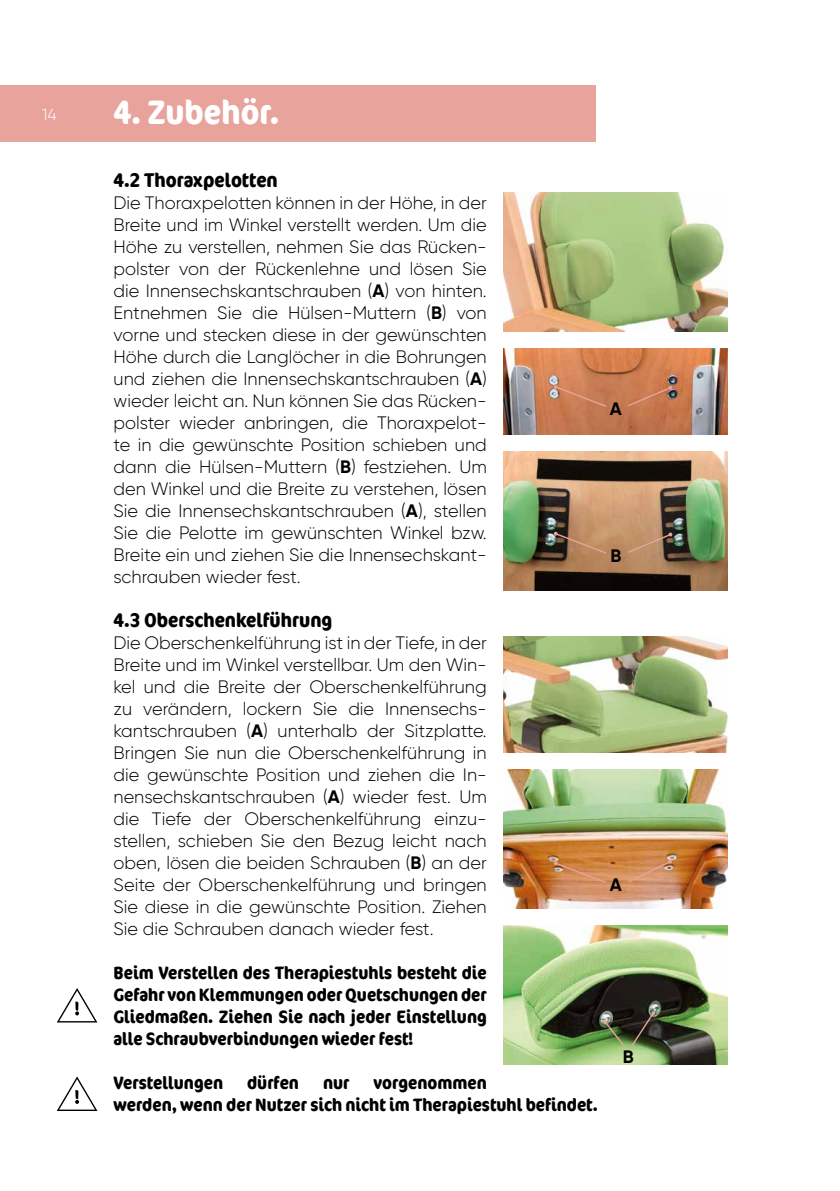
<style>
.page{position:relative;width:840px;height:1191px;background:#fff}
.page>*{position:absolute;margin:0;border:0;box-sizing:border-box;transform-origin:0 0}
.t1{font:700 condensed 34px "Cocon Offc Pro";color:#fff}
.t2{font:700 condensed 20px "Cocon Offc Pro";color:#000}
.t3{font:300 18px/22px "Gilroy";color:#000;text-align:justify}
.t4{font:700 condensed 18px/22px "Cocon Offc Pro";color:#000;text-align:justify}
.t5{font:700 18px "Gilroy";color:#000}
.t6{font:300 16px "Gilroy";color:#fff}
.s1{font-weight:700}
</style>
<div class="page">
<div style="left:0;top:85px;width:595px;height:57px;background:#e7a39c"></div>
<img style="left:503px;top:193px;width:224px;height:139px">
<img style="left:503px;top:348px;width:224px;height:86px">
<svg style="left:553px;top:385px;width:54px;height:23px"></svg>
<svg style="left:626px;top:385px;width:46px;height:22px"></svg>
<img style="left:503px;top:452px;width:224px;height:138px">
<svg style="left:553px;top:531px;width:54px;height:24px"></svg>
<svg style="left:626px;top:532px;width:46px;height:22px"></svg>
<img style="left:503px;top:636px;width:224px;height:116px">
<img style="left:503px;top:925px;width:224px;height:139px">
<svg style="left:603px;top:1011px;width:52px;height:38px;background:#485236"></svg>
<img style="left:503px;top:769px;width:224px;height:139px">
<svg style="left:553px;top:861px;width:54px;height:23px"></svg>
<svg style="left:626px;top:859px;width:45px;height:24px"></svg>
<svg style="left:57px;top:988px;width:40px;height:34px"></svg>
<svg style="left:57px;top:1076px;width:40px;height:35px"></svg>
<p class="t6" style="left:42px;top:104px;width:16px">14</p>
<h1 class="t1" style="left:113px;top:88px;width:167px">4. Zubehör.</h1>
<p class="t2" style="left:113px;top:165px;width:166px">4.2 Thoraxpelotten</p>
<p class="t3" style="left:113px;top:191px;width:374px">Die Thoraxpelotten können in der Höhe, in der Breite und im Winkel verstellt werden. Um die Höhe zu verstellen, nehmen Sie das Rücken&shy;polster von der Rückenlehne und lösen Sie die Innensechskantschrauben (<span class="s1">A</span>) von hinten.<br>Entnehmen Sie die Hülsen-Muttern (<span class="s1">B</span>) von vorne und stecken diese in der gewünschten Höhe durch die Langlöcher in die Bohrungen und ziehen die Innensechskantschrauben (<span class="s1">A</span>) wieder leicht an. Nun können Sie das Rücken&shy;polster wieder anbringen, die Thoraxpelot&shy;te in die gewünschte Position schieben und dann die Hülsen-Muttern (<span class="s1">B</span>) festziehen. Um den Winkel und die Breite zu verstehen, lösen Sie die Innensechskantschrauben (<span class="s1">A</span>), stellen Sie die Pelotte im gewünschten Winkel bzw.<br>Breite ein und ziehen Sie die Innensechskant&shy;schrauben wieder fest.</p>
<p class="t2" style="left:113px;top:605px;width:220px">4.3 Oberschenkelführung</p>
<p class="t3" style="left:113px;top:631px;width:374px">Die Oberschenkelführung ist in der Tiefe, in der Breite und im Winkel verstellbar. Um den Win&shy;kel und die Breite der Oberschenkelführung zu verändern, lockern Sie die Innensechs&shy;kantschrauben (<span class="s1">A</span>) unterhalb der Sitzplatte.<br>Bringen Sie nun die Oberschenkelführung in die gewünschte Position und ziehen die In&shy;nensechskantschrauben (<span class="s1">A</span>) wieder fest. Um die Tiefe der Oberschenkelführung einzu&shy;stellen, schieben Sie den Bezug leicht nach oben, lösen die beiden Schrauben (<span class="s1">B</span>) an der Seite der Oberschenkelführung und bringen Sie diese in die gewünschte Position. Ziehen Sie die Schrauben danach wieder fest.</p>
<p class="t4" style="left:113px;top:960px;width:374px">Beim Verstellen des Therapiestuhls besteht die Gefahr von Klemmungen oder Quetschungen der Gliedmaßen. Ziehen Sie nach jeder Einstellung alle Schraubverbindungen wieder fest!</p>
<p class="t4" style="left:113px;top:1070px;width:111px">Verstellungen</p>
<p class="t4" style="left:247px;top:1070px;width:53px">dürfen</p>
<p class="t4" style="left:323px;top:1070px;width:28px">nur</p>
<p class="t4" style="left:113px;top:1070px;width:485px;text-indent:260px">vorgenommen<br>werden, wenn der Nutzer sich nicht im Therapiestuhl befindet.</p>
<p class="t5" style="left:609px;top:397px;width:14px">A</p>
<p class="t5" style="left:610px;top:544px;width:12px">B</p>
<p class="t5" style="left:609px;top:873px;width:14px">A</p>
<p class="t5" style="left:622px;top:1045px;width:12px">B</p>
</div>
